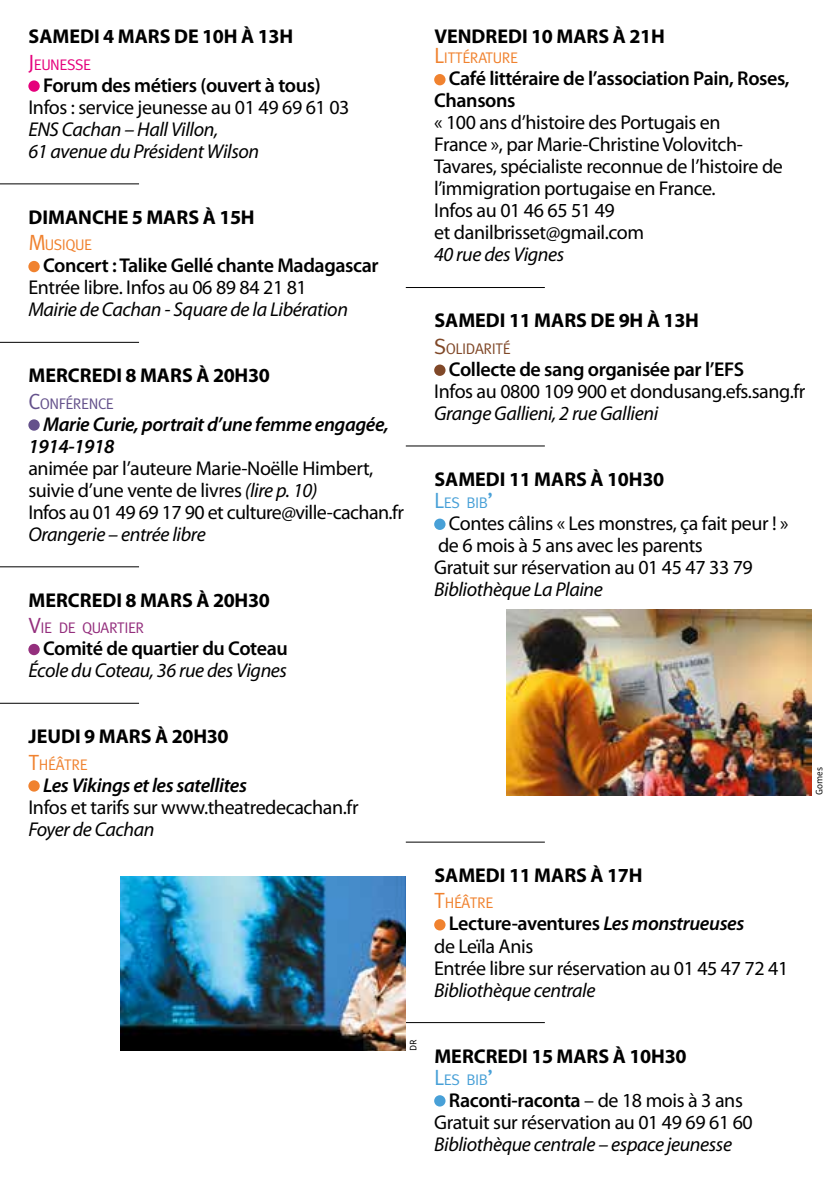
<style>
.page{position:relative;width:840px;height:1191px;background:#fff}
.page>*{position:absolute;margin:0;border:0;box-sizing:border-box;transform-origin:0 0}
.t1{font:20px/22px "Myriad Pro";letter-spacing:-.02em;color:#000}
.t2{font:italic 20px/22px "Myriad Pro";letter-spacing:-.02em;color:#000}
.t3{font:700 20px "Myriad Pro";color:#000}
.t4{font:600 20px/22px "Myriad Pro";letter-spacing:-.02em;color:#000}
.t5{font:italic 600 20px/22px "Myriad Pro";letter-spacing:-.02em;color:#000}
.t6{font:15.4px "Meta Caps";letter-spacing:-.03em;color:#f0822f}
.t7{font:15.4px "Meta Caps";letter-spacing:-.03em;color:#48a0d7}
.t8{font:15.4px "Meta Caps";letter-spacing:-.03em;color:#942f7d}
.t9{font:15.4px "Meta Caps";letter-spacing:-.03em;color:#64518b}
.t10{font:15.4px "Meta Caps";letter-spacing:-.03em;color:#804828}
.t11{font:15.4px "Meta Caps";letter-spacing:-.03em;color:#e5007c}
.t12{font:10px "Bulo";color:#000}
.s1{font-size:22px}
.s2{font-style:italic}
.s3{font-weight:600}
.s4{font-weight:600;font-style:italic}
</style>
<div class="page">
<hr style="left:0;top:183px;width:139px;height:1px;background:#000">
<hr style="left:0;top:342px;width:139px;height:1px;background:#000">
<hr style="left:0;top:566px;width:139px;height:1px;background:#000">
<hr style="left:0;top:703px;width:139px;height:1px;background:#000">
<div style="left:28px;top:80px;width:12px;height:12px;background:#e5007c;border-radius:50%"></div>
<div style="left:28px;top:261px;width:12px;height:11px;background:#f0822f;border-radius:50%"></div>
<div style="left:28px;top:419px;width:12px;height:12px;background:#64518b;border-radius:50%"></div>
<div style="left:28px;top:644px;width:12px;height:11px;background:#942f7d;border-radius:50%"></div>
<div style="left:28px;top:780px;width:12px;height:11px;background:#f0822f;border-radius:50%"></div>
<hr style="left:405px;top:287px;width:139px;height:1px;background:#000">
<hr style="left:405px;top:445px;width:139px;height:1px;background:#000">
<hr style="left:405px;top:841px;width:139px;height:1px;background:#000">
<hr style="left:405px;top:1022px;width:139px;height:1px;background:#000">
<div style="left:434px;top:74px;width:11px;height:11px;background:#f0822f;border-radius:50%"></div>
<div style="left:434px;top:364px;width:11px;height:12px;background:#804828;border-radius:50%"></div>
<div style="left:434px;top:518px;width:11px;height:12px;background:#48a0d7;border-radius:50%"></div>
<div style="left:434px;top:919px;width:11px;height:11px;background:#f0822f;border-radius:50%"></div>
<div style="left:434px;top:1095px;width:11px;height:11px;background:#48a0d7;border-radius:50%"></div>
<img style="left:120px;top:876px;width:285px;height:174px">
<img style="left:506px;top:609px;width:305px;height:186px">
<p class="t3" style="left:29px;top:24px;width:266px">SAMEDI 4 MARS DE 10H À 13H</p>
<p class="t11" style="left:28px;top:56px;width:64px"><span class="s1">J</span>EUNESSE</p>
<p class="t4" style="left:43px;top:74px;width:279px">Forum des métiers (ouvert à tous)</p>
<p class="t1" style="left:28px;top:96px;width:322px">Infos : service jeunesse au 01 49 69 61 03</p>
<p class="t2" style="left:28px;top:118px;width:232px">ENS Cachan – Hall Villon,<br>61 avenue du Président Wilson</p>
<p class="t3" style="left:29px;top:204px;width:227px">DIMANCHE 5 MARS À 15H</p>
<p class="t6" style="left:28px;top:236px;width:65px"><span class="s1">M</span>USIQUE</p>
<p class="t4" style="left:43px;top:254px;width:337px">Concert : Talike Gellé chante Madagascar</p>
<p class="t1" style="left:28px;top:276px;width:280px">Entrée libre. Infos au 06 89 84 21 81</p>
<p class="t2" style="left:28px;top:298px;width:321px">Mairie de Cachan - Square de la Libération</p>
<p class="t3" style="left:29px;top:362px;width:243px">MERCREDI 8 MARS À 20H30</p>
<p class="t9" style="left:28px;top:394px;width:87px"><span class="s1">C</span>ONFÉRENCE</p>
<p class="t5" style="left:28px;top:413px;width:362px;text-indent:15px">Marie Curie, portrait d’une femme engagée,<br>1914-1918</p>
<p class="t1" style="left:28px;top:457px;width:377px">animée par l’auteure Marie-Noëlle Himbert, suivie d’une vente de livres <span class="s2">(lire p. 10)<br></span>Infos au 01 49 69 17 90 et culture@ville-cachan.fr</p>
<p class="t2" style="left:28px;top:523px;width:179px">Orangerie – entrée libre</p>
<p class="t3" style="left:29px;top:587px;width:243px">MERCREDI 8 MARS À 20H30</p>
<p class="t8" style="left:28px;top:619px;width:117px"><span class="s1">V</span>IE DE QUARTIER</p>
<p class="t4" style="left:43px;top:637px;width:246px">Comité de quartier du Coteau</p>
<p class="t2" style="left:28px;top:659px;width:260px">École du Coteau, 36 rue des Vignes</p>
<p class="t3" style="left:434px;top:24px;width:232px">VENDREDI 10 MARS À 21H</p>
<p class="t6" style="left:434px;top:49px;width:85px"><span class="s1">L</span>ITTÉRATURE</p>
<p class="t4" style="left:434px;top:67px;width:356px;text-indent:15px">Café littéraire de l’association Pain, Roses,<br>Chansons</p>
<p class="t1" style="left:434px;top:111px;width:350px">« 100 ans d’histoire des Portugais en<br>France », par Marie-Christine Volovitch-Tavares, spécialiste reconnue de l’histoire de l’immigration portugaise en France.<br>Infos au 01 46 65 51 49<br>et danilbrisset@gmail.com</p>
<p class="t2" style="left:434px;top:243px;width:132px">40 rue des Vignes</p>
<p class="t3" style="left:434px;top:308px;width:266px">SAMEDI 11 MARS DE 9H À 13H</p>
<p class="t10" style="left:434px;top:340px;width:78px"><span class="s1">S</span>OLIDARITÉ</p>
<p class="t4" style="left:448px;top:358px;width:297px">Collecte de sang organisée par l’EFS</p>
<p class="t1" style="left:434px;top:380px;width:372px">Infos au 0800 109 900 et dondusang.efs.sang.fr</p>
<p class="t2" style="left:434px;top:402px;width:225px">Grange Gallieni, 2 rue Gallieni</p>
<p class="t3" style="left:434px;top:466px;width:231px">SAMEDI 11 MARS À 10H30</p>
<p class="t7" style="left:434px;top:494px;width:61px"><span class="s1">L</span>ES BIB<span class="s1">’</span></p>
<p class="t1" style="left:434px;top:512px;width:356px;text-indent:15px">Contes câlins « Les monstres, ça fait peur ! » de 6 mois à 5 ans avec les parents<br>Gratuit sur réservation au 01 45 47 33 79</p>
<p class="t2" style="left:434px;top:578px;width:170px">Bibliothèque La Plaine</p>
<p class="t3" style="left:29px;top:723px;width:201px">JEUDI 9 MARS À 20H30</p>
<p class="t6" style="left:28px;top:755px;width:61px"><span class="s1">T</span>HÉÂTRE</p>
<p class="t5" style="left:43px;top:774px;width:205px">Les Vikings et les satellites</p>
<p class="t1" style="left:28px;top:795px;width:331px">Infos et tarifs sur www.theatredecachan.fr</p>
<p class="t2" style="left:28px;top:817px;width:127px">Foyer de Cachan</p>
<p class="t12" style="left:407px;top:1050px;width:13px;rotate:-90deg">DR</p>
<p class="t3" style="left:434px;top:862px;width:210px">SAMEDI 11 MARS À 17H</p>
<p class="t6" style="left:434px;top:894px;width:61px"><span class="s1">T</span>HÉÂTRE</p>
<p class="t1" style="left:434px;top:912px;width:355px;text-indent:15px"><span class="s3">Lecture-aventures</span> <span class="s4">Les monstrueuses<br></span>de Leïla Anis<br>Entrée libre sur réservation au 01 45 47 72 41</p>
<p class="t2" style="left:434px;top:978px;width:163px">Bibliothèque centrale</p>
<p class="t3" style="left:434px;top:1042px;width:253px">MERCREDI 15 MARS À 10H30</p>
<p class="t7" style="left:434px;top:1070px;width:61px"><span class="s1">L</span>ES BIB<span class="s1">’</span></p>
<p class="t1" style="left:434px;top:1088px;width:320px;text-align:center"><span class="s3">Raconti-raconta</span> – de 18 mois à 3 ans<br>Gratuit sur réservation au 01 49 69 61 60</p>
<p class="t2" style="left:434px;top:1132px;width:299px">Bibliothèque centrale – espace jeunesse</p>
<p class="t12" style="left:812px;top:795px;width:30px;rotate:-90deg">Gomes</p>
</div>
